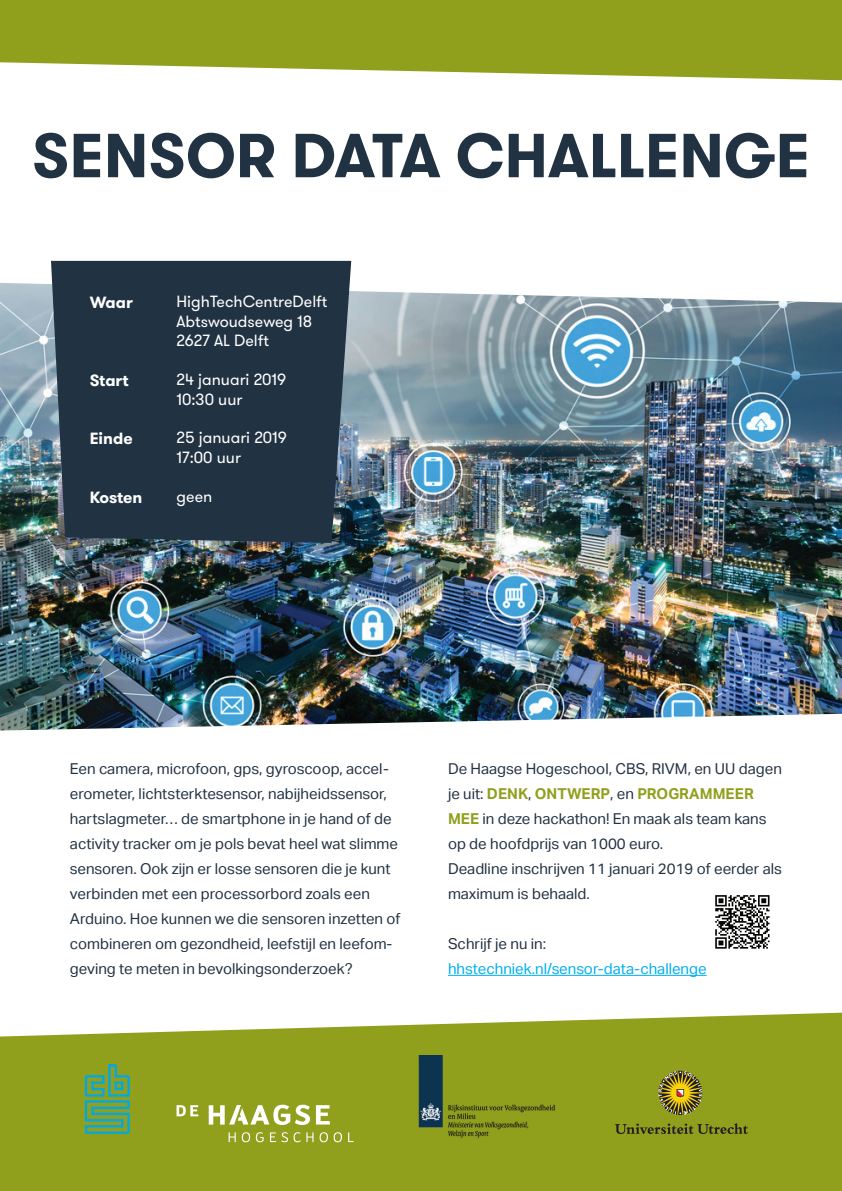
<style>
.page{position:relative;width:842px;height:1191px;background:#fff}
.page>*{position:absolute;margin:0;border:0;box-sizing:border-box;transform-origin:0 0}
.t1{font:700 62px "GT Walsheim Pro";color:#213242}
.t2{font:16.2px/19.4px "GT Walsheim Pro";color:#fff}
.t3{font:700 16.2px "GT Walsheim Pro";color:#fff}
.t4{font:15px/25px "Aktiv Grotesk";color:#213242}
.t5{font:15px "Aktiv Grotesk";color:#00aeef}
.s1{font-weight:700;color:#90a01d}
</style>
<div class="page">
<svg style="left:0;top:0;width:842px;height:80px;background:#9caa35"></svg>
<img style="left:0;top:283px;width:842px;height:447px">
<hr style="left:448px;top:974px;width:259px;height:1px;background:#00aeef">
<svg style="left:0;top:1012px;width:842px;height:179px;background:#9aa831"></svg>
<img style="left:398px;top:1055px;width:162px;height:95px">
<img style="left:613px;top:1066px;width:136px;height:75px">
<img style="left:83px;top:1064px;width:48px;height:69px">
<svg style="left:176px;top:1104px;width:178px;height:38px;background:#a8b44e"></svg>
<div style="left:51px;top:261px;width:300px;height:282px;background:#213242"></div>
<img style="left:715px;top:895px;width:55px;height:54px">
<h1 class="t1" style="left:32px;top:115px;width:780px">SENSOR DATA CHALLENGE</h1>
<p class="t3" style="left:90px;top:292px;width:45px">Waar</p>
<p class="t3" style="left:90px;top:370px;width:40px">Start</p>
<p class="t3" style="left:90px;top:428px;width:45px">Einde</p>
<p class="t3" style="left:90px;top:486px;width:54px">Kosten</p>
<p class="t2" style="left:177px;top:292px;width:152px">HighTechCentreDelft<br>Abtswoudseweg 18<br>2627 AL Delft</p>
<p class="t2" style="left:177px;top:370px;width:111px">24 januari 2019<br>10:30 uur</p>
<p class="t2" style="left:177px;top:428px;width:112px">25 januari 2019<br>17:00 uur</p>
<p class="t2" style="left:177px;top:487px;width:37px">geen</p>
<p class="t4" style="left:70px;top:756px;width:332px">Een camera, microfoon, gps, gyroscoop, accel&shy;erometer, lichtsterktesensor, nabijheidssensor, hartslagmeter… de smartphone in je hand of de activity tracker om je pols bevat heel wat slimme sensoren. Ook zijn er losse sensoren die je kunt verbinden met een processorbord zoals een Arduino. Hoe kunnen we die sensoren inzetten of combineren om gezondheid, leefstijl en leefom&shy;geving te meten in bevolkingsonderzoek?</p>
<p class="t4" style="left:448px;top:756px;width:335px">De Haagse Hogeschool, CBS, RIVM, en UU dagen je uit: <span class="s1">DENK</span>, <span class="s1">ONTWERP</span>, en <span class="s1">PROGRAMMEER MEE</span> in deze hackathon! En maak als team kans op de hoofdprijs van 1000 euro.<br>Deadline inschrijven 11 januari 2019 of eerder als maximum is behaald.</p>
<p class="t4" style="left:448px;top:931px;width:100px">Schrijf je nu in:</p>
<p class="t5" style="left:448px;top:960px;width:260px">hhstechniek.nl/sensor-data-challenge</p>
</div>
